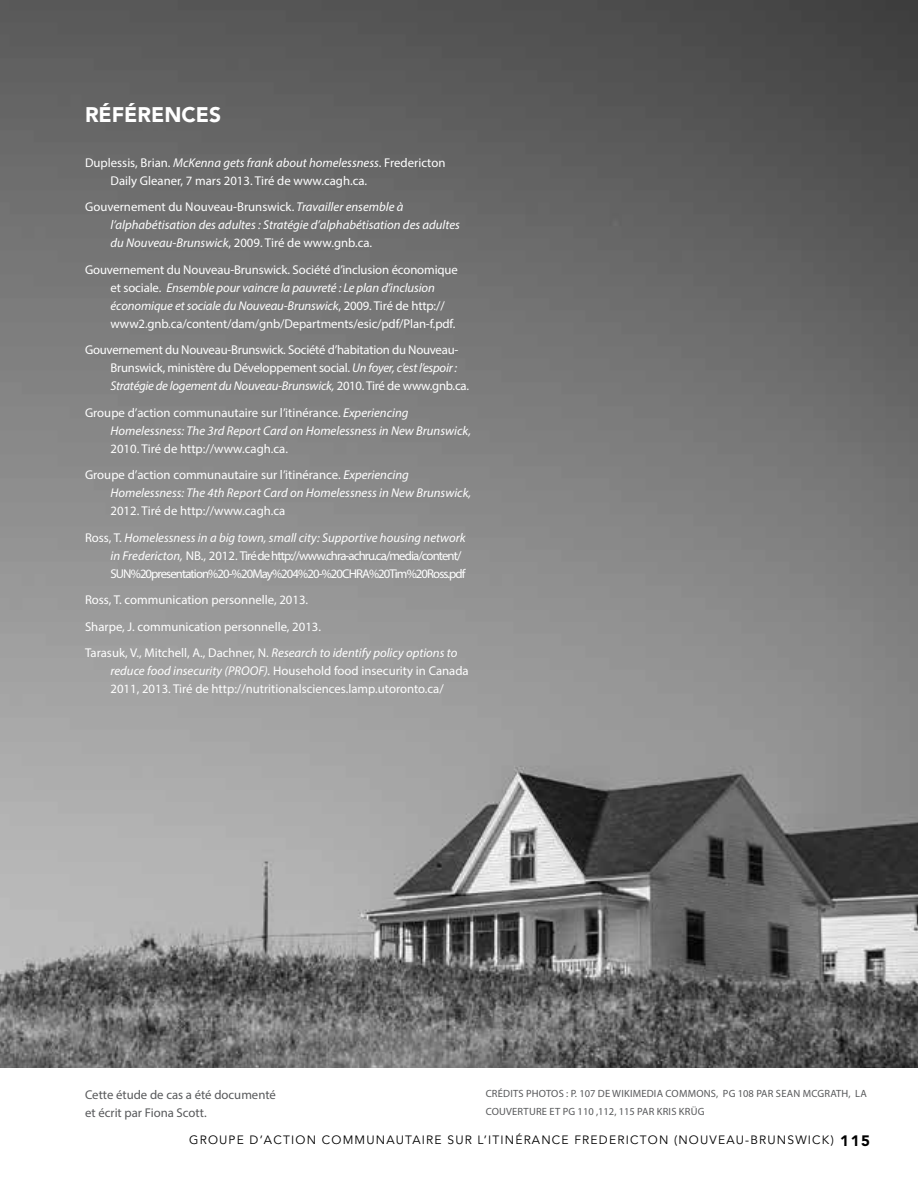
<style>
.page{position:relative;width:918px;height:1188px;background:#fff}
.page>*{position:absolute;margin:0;border:0;box-sizing:border-box;transform-origin:0 0}
.t1{font:900 21px "Avenir LT Std";color:#fff}
.t2{font:12.75px/18px "Myriad Pro";letter-spacing:-.01em;color:#fff}
.t3{font:italic 12.75px/18px "Myriad Pro";color:#fff}
.t4{font:12.75px/18px "Myriad Pro";letter-spacing:-.07em;color:#fff}
.t5{font:12.75px/18px "Myriad Pro";color:#58595b}
.t6{font:12px "Avenir";letter-spacing:.1em;color:#000}
.t7{font:10.5px "Myriad Pro";letter-spacing:.02em;color:#58595b}
.t8{font:10.5px "Myriad Pro";color:#58595b}
.s1{font-style:italic}
.s2{font-style:normal}
.s3{font-family:"Avenir LT Std";font-weight:900;font-size:15px}
</style>
<div class="page">
<img style="left:0;top:0;width:918px;height:1068px">
<h1 class="t1" style="left:85px;top:102px;width:138px">RÉFÉRENCES</h1>
<p class="t2" style="left:111px;top:153px;width:336px;text-indent:-26px">Duplessis, Brian. <span class="s1">McKenna gets frank about homelessness</span>. Fredericton<br>Daily Gleaner, 7 mars 2013. Tiré de www.cagh.ca.</p>
<p class="t3" style="left:111px;top:198px;width:351px;text-indent:-26px"><span class="s2">Gouvernement du Nouveau-Brunswick.</span> Travailler ensemble à l’alphabétisation des adultes : Stratégie d’alphabétisation des adultes du Nouveau-Brunswick<span class="s2">, 2009. Tiré de www.gnb.ca.</span></p>
<p class="t2" style="left:111px;top:260px;width:349px;text-indent:-26px">Gouvernement du Nouveau-Brunswick. Société d’inclusion économique et sociale. <span class="s1">Ensemble pour vaincre la pauvreté : Le plan d’inclusion économique et sociale du Nouveau-Brunswick</span>, 2009. Tiré de http:// www2.gnb.ca/content/dam/gnb/Departments/esic/pdf/Plan-f.pdf.</p>
<p class="t2" style="left:111px;top:341px;width:360px;text-indent:-26px">Gouvernement du Nouveau-Brunswick. Société d’habitation du Nouveau-<br>Brunswick, ministère du Développement social. <span class="s1">Un foyer, c’est l’espoir :<br>Stratégie de logement du Nouveau-Brunswick,</span> 2010. Tiré de www.gnb.ca.</p>
<p class="t3" style="left:111px;top:403px;width:362px;text-indent:-26px"><span class="s2">Groupe d’action communautaire sur l’itinérance.</span> Experiencing<br>Homelessness: The 3rd Report Card on Homelessness in New Brunswick,</p>
<p class="t2" style="left:85px;top:435px;width:325px;line-height:26.5px;text-indent:26px">2010. Tiré de http://www.cagh.ca.<br>Groupe d’action communautaire sur l’itinérance. <span class="s1">Experiencing</span></p>
<p class="t3" style="left:111px;top:484px;width:362px">Homelessness: The 4th Report Card on Homelessness in New Brunswick,</p>
<p class="t3" style="left:85px;top:498px;width:382px;line-height:26.5px;text-indent:26px"><span class="s2">2012. Tiré de http://www.cagh.ca<br>Ross, T.</span> Homelessness in a big town, small city: Supportive housing network</p>
<p class="t4" style="left:111px;top:546px;width:357px"><span class="s1">in Fredericton,</span> NB., 2012. Tiré de http://www.chra-achru.ca/media/content/<br>SUN%20presentation%20-%20May%204%20-%20CHRA%20Tim%20Ross.pdf</p>
<p class="t2" style="left:85px;top:587px;width:374px;line-height:26.5px">Ross, T. communication personnelle, 2013.<br>Sharpe, J. communication personnelle, 2013.<br>Tarasuk, V., Mitchell, A., Dachner, N. <span class="s1">Research to identify policy options to</span></p>
<p class="t2" style="left:111px;top:662px;width:360px"><span class="s1">reduce food insecurity (PROOF).</span> Household food insecurity in Canada<br>2011, 2013. Tiré de http://nutritionalsciences.lamp.utoronto.ca/</p>
<p class="t5" style="left:85px;top:1085px;width:192px">Cette étude de cas a été documenté et écrit par Fiona Scott.</p>
<p class="t7" style="left:486px;top:1087px;width:13px">Crédits</p>
<p class="t7" style="left:526px;top:1087px;width:8px">photos</p>
<p class="t7" style="left:566px;top:1087px;width:62px">: P. 107 de Wikimedia</p>
<p class="t7" style="left:666px;top:1087px;width:15px">Commons</p>
<p class="t7" style="left:716px;top:1087px;width:47px">, Pg 108 par</p>
<p class="t7" style="left:776px;top:1087px;width:13px">Sean</p>
<p class="t7" style="left:803px;top:1087px;width:29px">McGrath</p>
<p class="t7" style="left:849px;top:1087px;width:14px">, la</p>
<p class="t7" style="left:486px;top:1105px;width:8px">couverture</p>
<p class="t8" style="left:550px;top:1105px;width:95px">et Pg 110 ,112, 115 par</p>
<p class="t7" style="left:657px;top:1105px;width:48px">Kris Krüg</p>
<p class="t6" style="left:189px;top:1133px;width:682px">GROUPE D’ACTION COMMUNAUTAIRE SUR L’ITINÉRANCE FREDERICTON (NOUVEAU-BRUNSWICK) <span class="s3">115</span></p>
</div>
